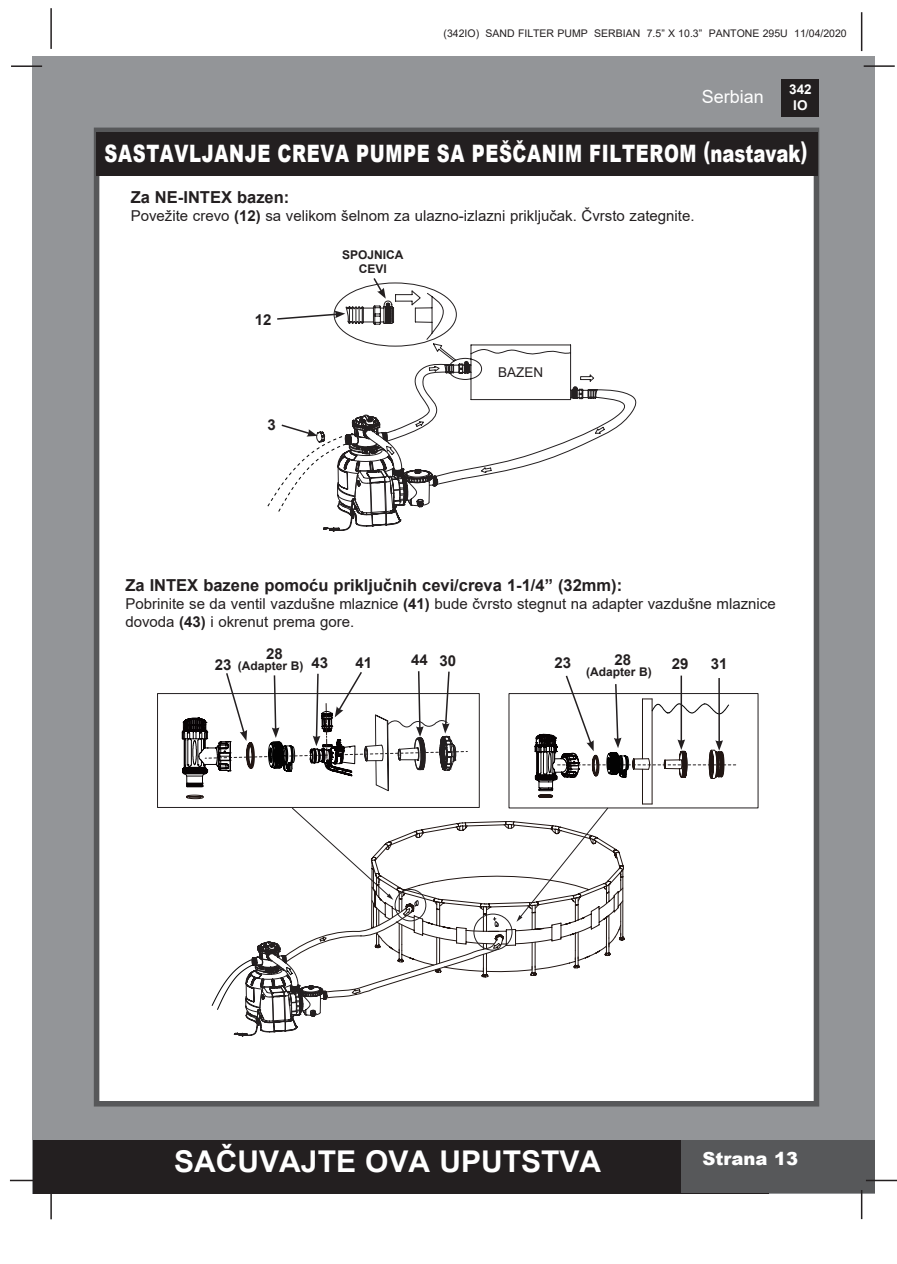
<style>
.page{position:relative;width:897px;height:1264px;background:#fff}
.page>*{position:absolute;margin:0;border:0;box-sizing:border-box;transform-origin:0 0}
.t1{font:700 30px "Arial";color:#fff}
.t2{font:900 24px "Arial";letter-spacing:.035em;color:#fff;scale:.75 1}
.t3{font:900 18px "Arial";color:#fff}
.t4{font:18px "Arial";color:#fff}
.t5{font:700 16.5px "Arial";color:#231f20}
.t6{font:15px "Arial";color:#231f20}
.t7{font:700 15px "Arial";color:#231f20}
.t8{font:700 13.5px/16.2px "Arial";color:#fff;text-align:center}
.t9{font:13.5px "Arial";color:#231f20}
.t10{font:700 12px/14.4px "Arial";color:#231f20;text-align:center}
.t11{font:10.5px "Arial";color:#231f20}
.s1{font-weight:700}
</style>
<div class="page">
<div style="left:33px;top:56px;width:842px;height:1137px;background:#939598"></div>
<hr style="left:50px;top:8px;width:2px;height:41px;background:#231f20">
<hr style="left:860px;top:12px;width:2px;height:39px;background:#231f20">
<div style="left:781px;top:79px;width:38px;height:38px;background:#231f20"></div>
<div style="left:33px;top:1140px;width:735px;height:53px;background:#231f20"></div>
<div style="left:681px;top:1140px;width:194px;height:53px;background:#57585a"></div>
<hr style="left:11px;top:65px;width:31px;height:2px;background:#231f20">
<hr style="left:863px;top:65px;width:31px;height:2px;background:#231f20">
<hr style="left:865px;top:1179px;width:31px;height:2px;background:#231f20">
<hr style="left:860px;top:1190px;width:2px;height:29px;background:#231f20">
<hr style="left:50px;top:1188px;width:2px;height:31px;background:#231f20">
<hr style="left:10px;top:1179px;width:31px;height:2px;background:#231f20">
<div style="left:94px;top:128px;width:725px;height:978px;background:#fff;border:6px solid #57585a"></div>
<div style="left:96px;top:132px;width:721px;height:44px;background:#231f20"></div>
<svg style="left:345px;top:290px;width:291px;height:125px"></svg>
<svg style="left:271px;top:1099px;width:166px;height:95px"></svg>
<svg style="left:372px;top:278px;width:13px;height:21px"></svg>
<svg style="left:277px;top:311px;width:68px;height:9px"></svg>
<svg style="left:182px;top:415px;width:553px;height:622px"></svg>
<p class="t11" style="left:443px;top:26px;width:404px">(342IO) SAND FILTER PUMP SERBIAN 7.5” X 10.3” PANTONE 295U 11/04/2020</p>
<p class="t4" style="left:701px;top:84px;width:64px">Serbian</p>
<p class="t8" style="left:789px;top:81px;width:24px">342<br>IO</p>
<p class="t2" style="left:104px;top:136px;width:938px">SASTAVLJANJE CREVA PUMPE SA PEŠČANIM FILTEROM (nastavak)</p>
<p class="t5" style="left:131px;top:185px;width:160px">Za NE-INTEX bazen:</p>
<p class="t6" style="left:131px;top:206px;width:565px">Povežite crevo <span class="s1">(12)</span> sa velikom šelnom za ulazno-izlazni priključak. Čvrsto zategnite.</p>
<p class="t7" style="left:255px;top:309px;width:18px">12</p>
<p class="t7" style="left:267px;top:414px;width:10px">3</p>
<p class="t10" style="left:342px;top:248px;width:63px">SPOJNICA<br>CEVI</p>
<p class="t9" style="left:498px;top:363px;width:47px">BAZEN</p>
<p class="t5" style="left:125px;top:573px;width:498px">Za INTEX bazene pomoću priključnih cevi/creva 1-1/4” (32mm):</p>
<p class="t6" style="left:125px;top:593px;width:651px">Pobrinite se da ventil vazdušne mlaznice <span class="s1">(41)</span> bude čvrsto stegnut na adapter vazdušne mlaznice</p>
<p class="t6" style="left:125px;top:611px;width:230px">dovoda <span class="s1">(43)</span> i okrenut prema gore.</p>
<p class="t7" style="left:266px;top:643px;width:18px">28</p>
<p class="t7" style="left:614px;top:649px;width:18px">28</p>
<p class="t10" style="left:586px;top:664px;width:67px">(Adapter B)</p>
<p class="t7" style="left:411px;top:649px;width:18px">44</p>
<p class="t7" style="left:215px;top:654px;width:18px">23</p>
<p class="t10" style="left:238px;top:659px;width:67px">(Adapter B)</p>
<p class="t7" style="left:311px;top:652px;width:18px">43</p>
<p class="t7" style="left:355px;top:652px;width:18px">41</p>
<p class="t7" style="left:439px;top:650px;width:18px">30</p>
<p class="t7" style="left:672px;top:653px;width:18px">29</p>
<p class="t7" style="left:710px;top:653px;width:18px">31</p>
<p class="t7" style="left:554px;top:652px;width:18px">23</p>
<h1 class="t1" style="left:174px;top:1140px;width:428px">SAČUVAJTE OVA UPUTSTVA</h1>
<p class="t3" style="left:702px;top:1145px;width:97px">Strana 13</p>
</div>
